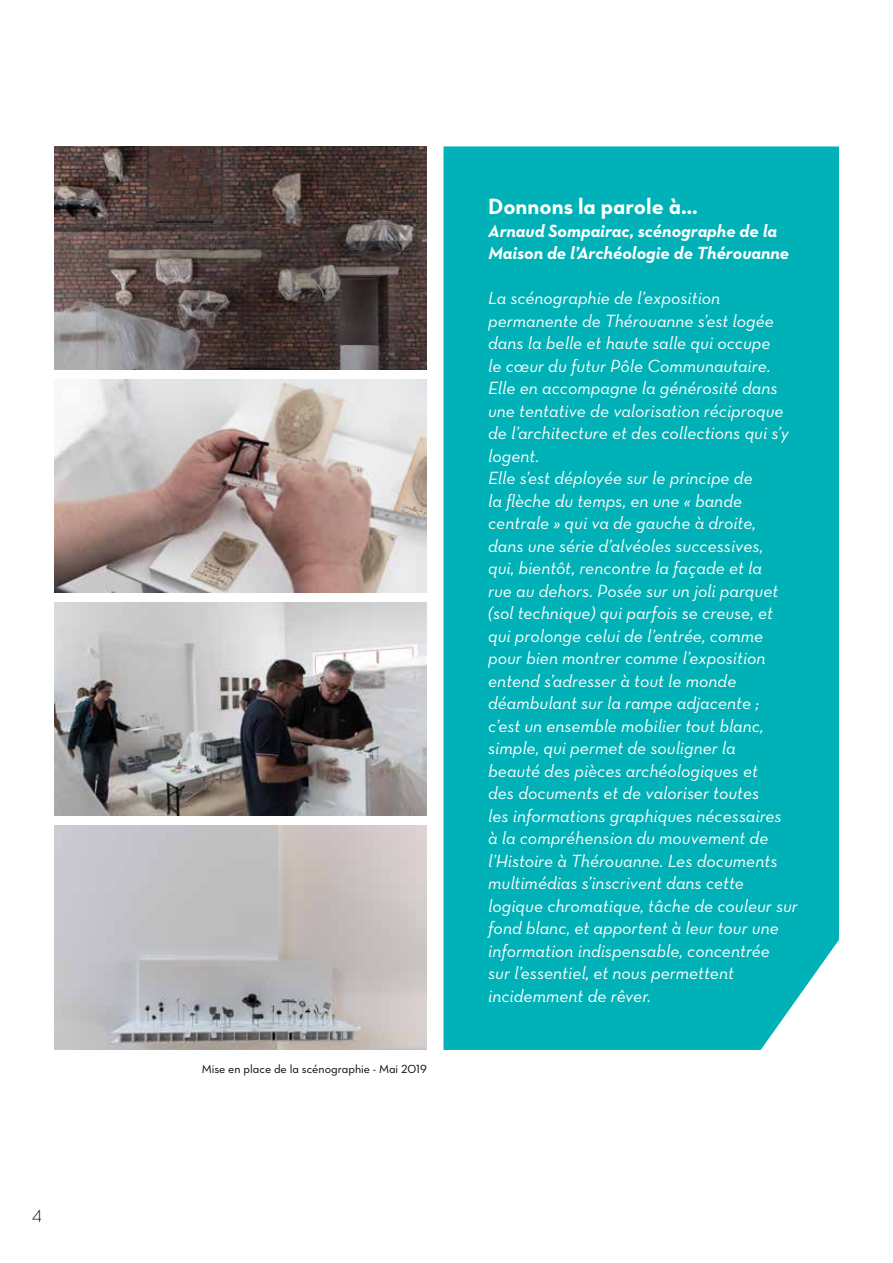
<style>
.page{position:relative;width:893px;height:1263px;background:#fff}
.page>*{position:absolute;margin:0;border:0;box-sizing:border-box;transform-origin:0 0}
.t1{font:22.5px "Neutra Text Bold Alt";color:#fff}
.t2{font:18px/22.5px "Neutra Text Book Italic Alt";color:#fff}
.t3{font:18px/22.5px "Neutra Text Bold Italic Alt";color:#fff}
.t4{font:18px "Neutra Text Light Alt";color:#000}
.t5{font:12px "Neutra Text Book Alt";color:#000}
</style>
<div class="page">
<div style="left:443px;top:146px;width:396px;height:904px;background:#00b1b7"></div>
<img style="left:54px;top:146px;width:373px;height:223px">
<img style="left:54px;top:602px;width:373px;height:214px">
<img style="left:54px;top:379px;width:373px;height:213px">
<img style="left:54px;top:826px;width:373px;height:224px">
<p class="t4" style="left:32px;top:1204px;width:12px">4</p>
<p class="t5" style="left:202px;top:1061px;width:227px">Mise en place de la scénographie - Mai 2019</p>
<p class="t1" style="left:488px;top:193px;width:211px">Donnons la parole à…</p>
<p class="t3" style="left:488px;top:219px;width:303px">Arnaud Sompairac, scénographe de la<br>Maison de l’Archéologie de Thérouanne</p>
<p class="t2" style="left:488px;top:287px;width:311px">La scénographie de l’exposition permanente de Thérouanne s’est logée dans la belle et haute salle qui occupe<br>le cœur du futur Pôle Communautaire.<br>Elle en accompagne la générosité dans une tentative de valorisation réciproque de l’architecture et des collections qui s’y logent.<br>Elle s’est déployée sur le principe de<br>la flèche du temps, en une « bande centrale » qui va de gauche à droite,<br>dans une série d’alvéoles successives,<br>qui, bientôt, rencontre la façade et la<br>rue au dehors. Posée sur un joli parquet (sol technique) qui parfois se creuse, et qui prolonge celui de l’entrée, comme pour bien montrer comme l’exposition entend s’adresser à tout le monde déambulant sur la rampe adjacente ;<br>c’est un ensemble mobilier tout blanc, simple, qui permet de souligner la<br>beauté des pièces archéologiques et<br>des documents et de valoriser toutes<br>les informations graphiques nécessaires<br>à la compréhension du mouvement de l’Histoire à Thérouanne. Les documents multimédias s’inscrivent dans cette logique chromatique, tâche de couleur sur fond blanc, et apportent à leur tour une information indispensable, concentrée<br>sur l’essentiel, et nous permettent incidemment de rêver.</p>
</div>
